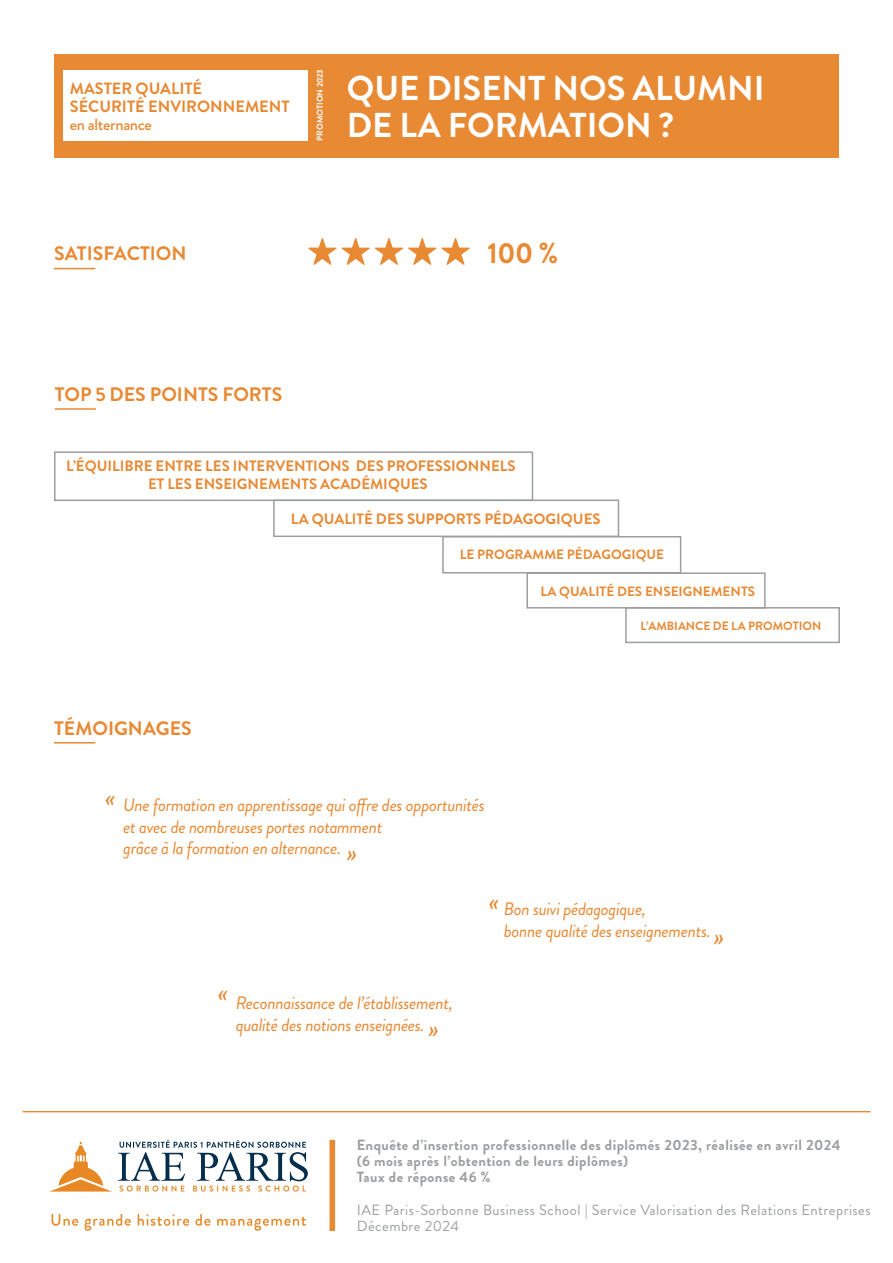
<style>
.page{position:relative;width:893px;height:1263px;background:#fff}
.page>*{position:absolute;margin:0;border:0;box-sizing:border-box;transform-origin:0 0}
.t1{font:700 34.5px/37.5px "Brandon Grotesque";color:#fff}
.t2{font:700 28.95px "Brandon Grotesque";color:#e88934}
.t3{font:italic 27px "Brandon Grotesque";color:#e88934}
.t4{font:700 19.5px "Brandon Grotesque";color:#e88934}
.t5{font:italic 18px/21.6px "Brandon Grotesque";letter-spacing:-.02em;color:#e88934}
.t6{font:700 16.35px/18px "Brandon Grotesque";color:#e88934}
.t7{font:500 16.35px "Brandon Grotesque";letter-spacing:-.02em;color:#e88934}
.t8{font:700 15px/18px "Brandon Grotesque";color:#e88934;text-align:center}
.t9{font:700 14.7px/16.2px "Brandon Grotesque";letter-spacing:.03em;color:#9b9ea0}
.t10{font:14.7px/16.2px "Brandon Grotesque";letter-spacing:.03em;color:#9b9ea0}
.t11{font:700 13.5px "Brandon Grotesque";color:#e88934}
.t12{font:700 12px "Brandon Grotesque";color:#e88934}
.t13{font:700 8.55px "Brandon Grotesque";color:#fff}
</style>
<div class="page">
<div style="left:442px;top:536px;width:239px;height:37px;border:2px solid #9b9ea0"></div>
<hr style="left:23px;top:1111px;width:847px;height:1px;background:#e88934">
<div style="left:329px;top:1140px;width:6px;height:91px;background:#e88934"></div>
<svg style="left:118px;top:1140px;width:190px;height:51px"></svg>
<svg style="left:51px;top:1142px;width:59px;height:49px"></svg>
<svg style="left:52px;top:1214px;width:254px;height:17px"></svg>
<div style="left:625px;top:607px;width:215px;height:36px;border:2px solid #9b9ea0"></div>
<div style="left:54px;top:451px;width:479px;height:50px;border:2px solid #9b9ea0"></div>
<div style="left:526px;top:572px;width:240px;height:36px;border:2px solid #9b9ea0"></div>
<div style="left:273px;top:499px;width:346px;height:38px;border:2px solid #9b9ea0"></div>
<hr style="left:55px;top:408px;width:41px;height:2px;background:#e88934">
<hr style="left:54px;top:268px;width:41px;height:1px;background:#e88934">
<svg style="left:308px;top:238px;width:162px;height:27px"></svg>
<hr style="left:54px;top:742px;width:41px;height:1px;background:#e88934">
<div style="left:54px;top:54px;width:784px;height:103px;background:#e88934"></div>
<div style="left:63px;top:70px;width:245px;height:71px;background:#fff"></div>
<p class="t6" style="left:70px;top:79px;width:221px">MASTER QUALITÉ<br>SÉCURITÉ ENVIRONNEMENT</p>
<p class="t7" style="left:70px;top:113px;width:84px">en alternance</p>
<p class="t13" style="left:314px;top:141px;width:73px;rotate:-90deg">PROMOTION 2023</p>
<h1 class="t1" style="left:347px;top:69px;width:420px">QUE DISENT NOS ALUMNI<br>DE LA FORMATION ?</h1>
<p class="t4" style="left:54px;top:240px;width:134px">SATISFACTION</p>
<h2 class="t2" style="left:487px;top:232px;width:72px">100 %</h2>
<p class="t4" style="left:55px;top:381px;width:229px">TOP 5 DES POINTS FORTS</p>
<p class="t8" style="left:66px;top:457px;width:451px">L’ÉQUILIBRE ENTRE LES INTERVENTIONS DES PROFESSIONNELS<br>ET LES ENSEIGNEMENTS ACADÉMIQUES</p>
<p class="t8" style="left:291px;top:510px;width:311px">LA QUALITÉ DES SUPPORTS PÉDAGOGIQUES</p>
<p class="t11" style="left:460px;top:545px;width:206px">LE PROGRAMME PÉDAGOGIQUE</p>
<p class="t11" style="left:540px;top:582px;width:216px">LA QUALITÉ DES ENSEIGNEMENTS</p>
<p class="t4" style="left:54px;top:715px;width:139px">TÉMOIGNAGES</p>
<h3 class="t3" style="left:105px;top:778px;width:12px">«</h3>
<p class="t5" style="left:123px;top:794px;width:363px">Une formation en apprentissage qui offre des opportunités et avec de nombreuses portes notamment<br>grâce à la formation en alternance.</p>
<h3 class="t3" style="left:347px;top:833px;width:12px">»</h3>
<p class="t12" style="left:641px;top:617px;width:182px">L’AMBIANCE DE LA PROMOTION</p>
<h3 class="t3" style="left:218px;top:973px;width:12px">«</h3>
<p class="t5" style="left:236px;top:992px;width:219px">Reconnaissance de l’établissement, qualité des notions enseignées.</p>
<h3 class="t3" style="left:428px;top:1009px;width:12px">»</h3>
<h3 class="t3" style="left:489px;top:882px;width:12px">«</h3>
<p class="t5" style="left:504px;top:899px;width:208px">Bon suivi pédagogique,<br>bonne qualité des enseignements.</p>
<h3 class="t3" style="left:714px;top:917px;width:12px">»</h3>
<p class="t9" style="left:357px;top:1137px;width:485px">Enquête d’insertion professionnelle des diplômés 2023, réalisée en avril 2024 (6 mois après l’obtention de leurs diplômes)<br>Taux de réponse 46 %</p>
<p class="t10" style="left:357px;top:1202px;width:515px">IAE Paris-Sorbonne Business School | Service Valorisation des Relations Entreprises<br>Décembre 2024</p>
</div>
